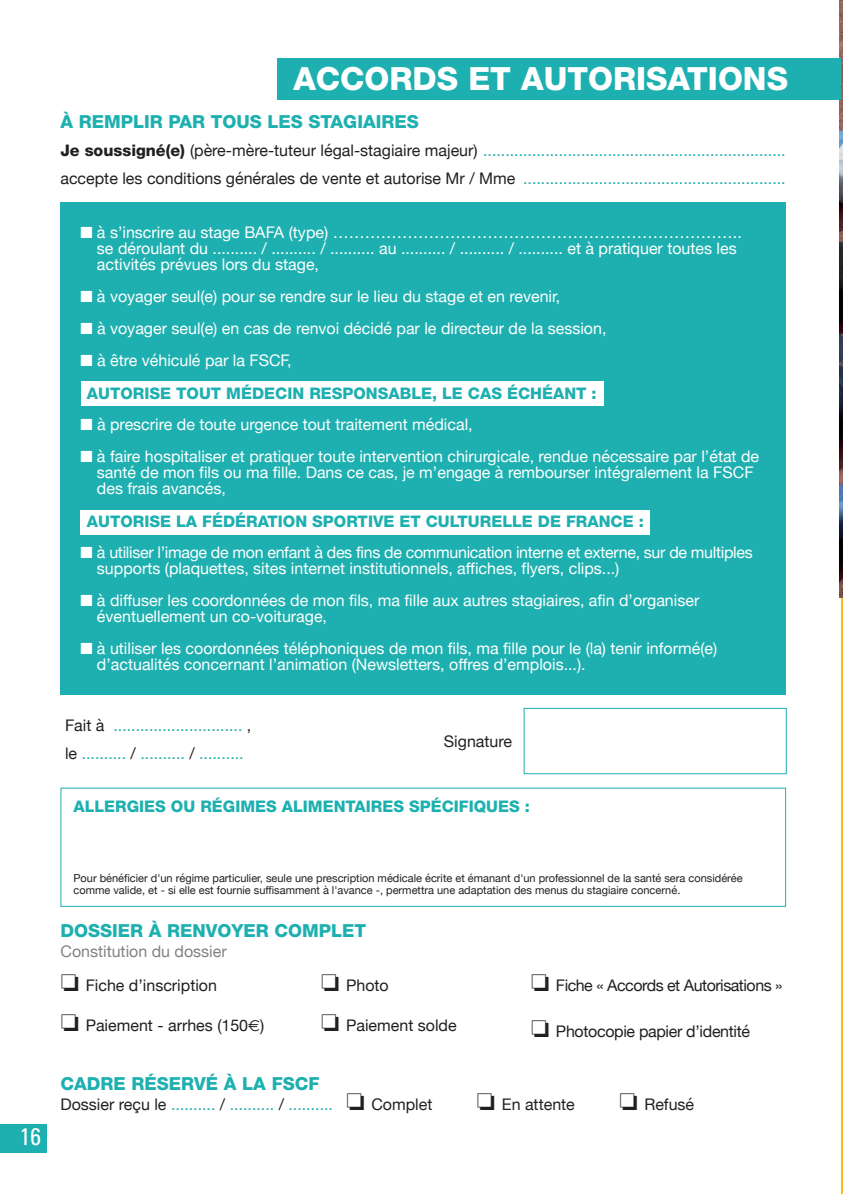
<style>
.page{position:relative;width:843px;height:1194px;background:#fff}
.page>*{position:absolute;margin:0;border:0;box-sizing:border-box;transform-origin:0 0}
.t1{font:800 32px "Helvetica Neue";color:#fff}
.t2{font:condensed 24px "Univers";color:#fff}
.t3{font:800 18px "Helvetica Neue";color:#1eb0b0}
.t4{font:16px/16px "Helvetica Neue";color:#fff}
.t5{font:16px/28px "Helvetica Neue";color:#1eb0b0}
.t6{font:16px/16px "Helvetica Neue";letter-spacing:-.02em;color:#fff}
.t7{font:800 16px "Helvetica Neue";color:#1eb0b0}
.t8{font:16px "Helvetica Neue";color:#231f20}
.t9{font:16px/33.6px "Helvetica Neue";color:#808285}
.t10{font:16px "Helvetica Neue";letter-spacing:-.03em;color:#231f20}
.t11{font:16px "Helvetica Neue";letter-spacing:-.02em;color:#231f20}
.t12{font:11px/12px "Helvetica Neue";color:#231f20}
.s1{font-weight:800;color:#231f20}
.s2{color:#231f20}
.s3{font-family:"Euro Sans"}
</style>
<div class="page">
<hr style="left:841px;top:0;width:1px;height:1194px;background:#fcb814">
<img style="left:839px;top:0;width:3px;height:597px">
<div style="left:0;top:1124px;width:47px;height:29px;background:#1eb0b0"></div>
<div style="left:60px;top:202px;width:726px;height:493px;background:#1eb0b0"></div>
<div style="left:277px;top:58px;width:564px;height:42px;background:#1eb0b0"></div>
<div style="left:523px;top:708px;width:263px;height:66px;border:1px solid #1eb0b0"></div>
<div style="left:81px;top:381px;width:522px;height:25px;background:#fff"></div>
<div style="left:81px;top:511px;width:569px;height:24px;background:#fff"></div>
<div style="left:60px;top:788px;width:726px;height:119px;border:1px solid #1eb0b0"></div>
<h1 class="t1" style="left:293px;top:67px;width:496px">ACCORDS ET AUTORISATIONS</h1>
<p class="t3" style="left:60px;top:115px;width:360px">À REMPLIR PAR TOUS LES STAGIAIRES</p>
<p class="t5" style="left:60px;top:136px;width:726px"><span class="s1">Je soussigné(e)</span> <span class="s2">(père-mère-tuteur légal-stagiaire majeur)</span> .................................................................... <span class="s2">accepte les conditions générales de vente et autorise Mr / Mme</span> ...........................................................</p>
<p class="t4" style="left:97px;top:224px;width:646px;text-indent:-16px">■ à s’inscrire au stage BAFA (type) ………………………………………………………………….. se déroulant du .......... / .......... / .......... au .......... / .......... / .......... et à pratiquer toutes les activités prévues lors du stage,</p>
<p class="t4" style="left:80px;top:288px;width:481px">■ à voyager seul(e) pour se rendre sur le lieu du stage et en revenir,</p>
<p class="t4" style="left:80px;top:320px;width:527px">■ à voyager seul(e) en cas de renvoi décidé par le directeur de la session,</p>
<p class="t4" style="left:80px;top:352px;width:213px">■ à être véhiculé par la FSCF,</p>
<p class="t7" style="left:87px;top:387px;width:511px">AUTORISE TOUT MÉDECIN RESPONSABLE, LE CAS ÉCHÉANT :</p>
<p class="t4" style="left:80px;top:416px;width:393px">■ à prescrire de toute urgence tout traitement médical,</p>
<p class="t4" style="left:97px;top:448px;width:663px;text-indent:-17px">■ à faire hospitaliser et pratiquer toute intervention chirurgicale, rendue nécessaire par l’état de santé de mon fils ou ma fille. Dans ce cas, je m’engage à rembourser intégralement la FSCF des frais avancés,</p>
<p class="t7" style="left:87px;top:516px;width:558px">AUTORISE LA FÉDÉRATION SPORTIVE ET CULTURELLE DE FRANCE :</p>
<p class="t6" style="left:97px;top:544px;width:657px;text-indent:-17px">■ à utiliser l’image de mon enfant à des fins de communication interne et externe, sur de multiples supports (plaquettes, sites internet institutionnels, affiches, flyers, clips...)</p>
<p class="t4" style="left:97px;top:592px;width:604px;text-indent:-17px">■ à diffuser les coordonnées de mon fils, ma fille aux autres stagiaires, afin d’organiser éventuellement un co-voiturage,</p>
<p class="t4" style="left:97px;top:640px;width:621px;text-indent:-17px">■ à utiliser les coordonnées téléphoniques de mon fils, ma fille pour le (la) tenir informé(e) d’actualités concernant l’animation (Newsletters, offres d’emplois...).</p>
<p class="t5" style="left:65px;top:711px;width:188px"><span class="s2">Fait à</span> ............................. <span class="s2">, le</span> .......... <span class="s2">/</span> .......... <span class="s2">/</span> ..........</p>
<p class="t8" style="left:444px;top:732px;width:70px">Signature</p>
<p class="t7" style="left:73px;top:801px;width:458px">ALLERGIES OU RÉGIMES ALIMENTAIRES SPÉCIFIQUES :</p>
<h2 class="t2" style="left:20px;top:1127px;width:23px">16</h2>
<p class="t12" style="left:73px;top:872px;width:670px">Pour bénéficier d'un régime particulier, seule une prescription médicale écrite et émanant d'un professionnel de la santé sera considérée comme valide, et - si elle est fournie suffisamment à l'avance -, permettra une adaptation des menus du stagiaire concerné.</p>
<p class="t3" style="left:60px;top:924px;width:307px">DOSSIER À RENVOYER COMPLET</p>
<p class="t9" style="left:60px;top:935px;width:168px">Constitution du dossier <span class="s2">❏ Fiche d’inscription</span></p>
<p class="t8" style="left:61px;top:1016px;width:205px">❏ Paiement - arrhes (150<span class="s3">€</span>)</p>
<p class="t8" style="left:321px;top:976px;width:69px">❏ Photo</p>
<p class="t8" style="left:321px;top:1016px;width:137px">❏ Paiement solde</p>
<p class="t10" style="left:531px;top:976px;width:253px">❏ Fiche « Accords et Autorisations »</p>
<p class="t11" style="left:531px;top:1022px;width:220px">❏ Photocopie papier d’identité</p>
<p class="t3" style="left:60px;top:1077px;width:260px">CADRE RÉSERVÉ À LA FSCF</p>
<p class="t5" style="left:60px;top:1090px;width:373px"><span class="s2">Dossier reçu le</span> .......... <span class="s2">/</span> .......... <span class="s2">/</span> .......... <span class="s2">❏ Complet</span></p>
<p class="t8" style="left:477px;top:1095px;width:99px">❏ En attente</p>
<p class="t8" style="left:619px;top:1095px;width:76px">❏ Refusé</p>
</div>
